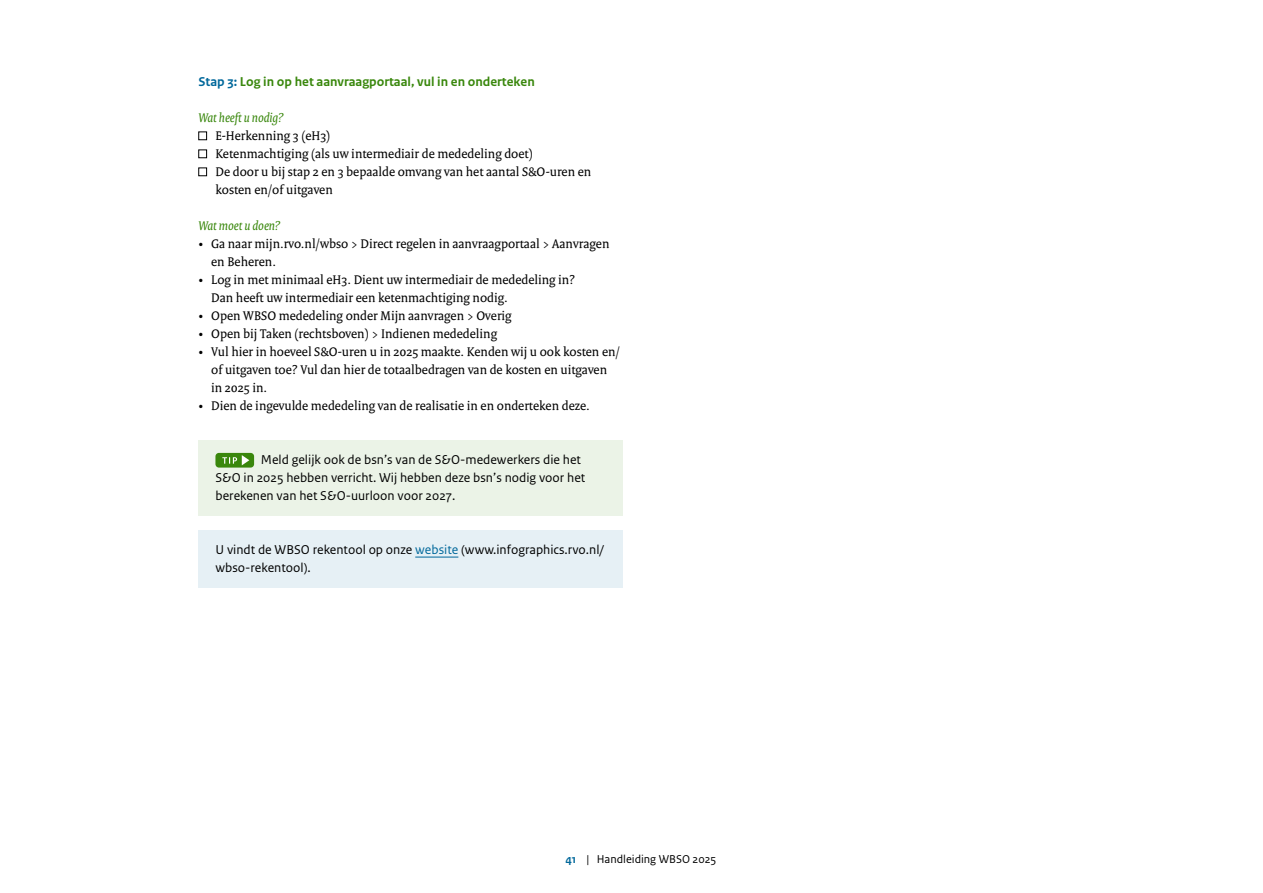
<style>
.page{position:relative;width:1263px;height:893px;background:#fff}
.page>*{position:absolute;margin:0;border:0;box-sizing:border-box;transform-origin:0 0}
.P_RO_Broodtekst{font:13.5px/18px "Rijksoverheid Serif";color:#000}
.P_RO_Kader_TIP{font:13.5px/18px "Rijksoverheid Sans Text";color:#000}
.Kadertekst_BLAUW{font:13.5px/18px "Rijksoverheid Sans Text";color:#000}
.P_RO_Broodtekst_GEEN_afstand{font:13.5px "Rijksoverheid Serif";color:#000}
.H6_H3_Alinekopje_Bold_Sjoemel{font:700 13.5px "Rijksoverheid Sans Text";color:#39870c}
.P_RO_Broodtekst_GEEN_afstand-2{font:italic 13.5px "Rijksoverheid Serif";color:#39870c}
.t1{font:12px "Rijksoverheid Sans Text";color:#000}
.s1{color:#01689b}
.s2{font-weight:700;color:#01689b}
</style>
<div class="page">
<div style="left:198px;top:440px;width:424px;height:75px;background:#ebf3e7"></div>
<div style="left:198px;top:530px;width:424px;height:57px;background:#e6f0f5"></div>
<hr style="left:415px;top:557px;width:43px;height:1px;background:#01689b">
<div style="left:198px;top:132px;width:9px;height:8px;border:1px solid #000"></div>
<div style="left:198px;top:150px;width:9px;height:8px;border:1px solid #000"></div>
<div style="left:198px;top:168px;width:9px;height:8px;border:1px solid #000"></div>
<div style="left:215px;top:453px;width:39px;height:15px;background:#39870c;border-radius:3px"></div>
<svg style="left:222px;top:455px;width:27px;height:10px"></svg>
<h3 class="H6_H3_Alinekopje_Bold_Sjoemel" style="left:198px;top:74px;width:338px"><span class="s1">Stap 3:</span> Log in op het aanvraagportaal, vul in en onderteken</h3>
<p class="P_RO_Broodtekst_GEEN_afstand-2" style="left:198px;top:110px;width:87px">Wat heeft u nodig?</p>
<p class="P_RO_Broodtekst_GEEN_afstand" style="left:215px;top:128px;width:116px">E-Herkenning 3 (eH3)</p>
<p class="P_RO_Broodtekst_GEEN_afstand" style="left:215px;top:146px;width:319px">Ketenmachtiging (als uw intermediair de mededeling doet)</p>
<p class="P_RO_Broodtekst" style="left:215px;top:163px;width:377px">De door u bij stap 2 en 3 bepaalde omvang van het aantal S&amp;O-uren en kosten en/of uitgaven</p>
<p class="P_RO_Broodtekst_GEEN_afstand-2" style="left:198px;top:218px;width:84px">Wat moet u doen?</p>
<p class="P_RO_Broodtekst" style="left:211px;top:235px;width:400px;text-indent:-13px">• Ga naar mijn.rvo.nl/wbso &gt; Direct regelen in aanvraagportaal &gt; Aanvragen en Beheren.</p>
<p class="P_RO_Broodtekst" style="left:211px;top:271px;width:365px;text-indent:-13px">• Log in met minimaal eH3. Dient uw intermediair de mededeling in?<br>Dan heeft uw intermediair een ketenmachtiging nodig.</p>
<p class="P_RO_Broodtekst" style="left:198px;top:307px;width:315px">• Open WBSO mededeling onder Mijn aanvragen &gt; Overig</p>
<p class="P_RO_Broodtekst" style="left:198px;top:325px;width:300px">• Open bij Taken (rechtsboven) &gt; Indienen mededeling</p>
<p class="P_RO_Broodtekst" style="left:211px;top:343px;width:410px;text-indent:-13px">• Vul hier in hoeveel S&amp;O-uren u in 2025 maakte. Kenden wij u ook kosten en/ of uitgaven toe? Vul dan hier de totaalbedragen van de kosten en uitgaven in 2025 in.</p>
<p class="P_RO_Broodtekst" style="left:198px;top:397px;width:393px">• Dien de ingevulde mededeling van de realisatie in en onderteken deze.</p>
<p class="P_RO_Kader_TIP" style="left:215px;top:451px;width:371px;text-indent:45px">Meld gelijk ook de bsn’s van de S&amp;O-medewerkers die het<br>S&amp;O in 2025 hebben verricht. Wij hebben deze bsn’s nodig voor het berekenen van het S&amp;O-uurloon voor 2027.</p>
<p class="Kadertekst_BLAUW" style="left:215px;top:541px;width:390px">U vindt de WBSO rekentool op onze <span class="s1">website</span> (www.infographics.rvo.nl/ wbso-rekentool).</p>
<p class="t1" style="left:565px;top:853px;width:152px"><span class="s2">41</span> | Handleiding WBSO 2025</p>
</div>
